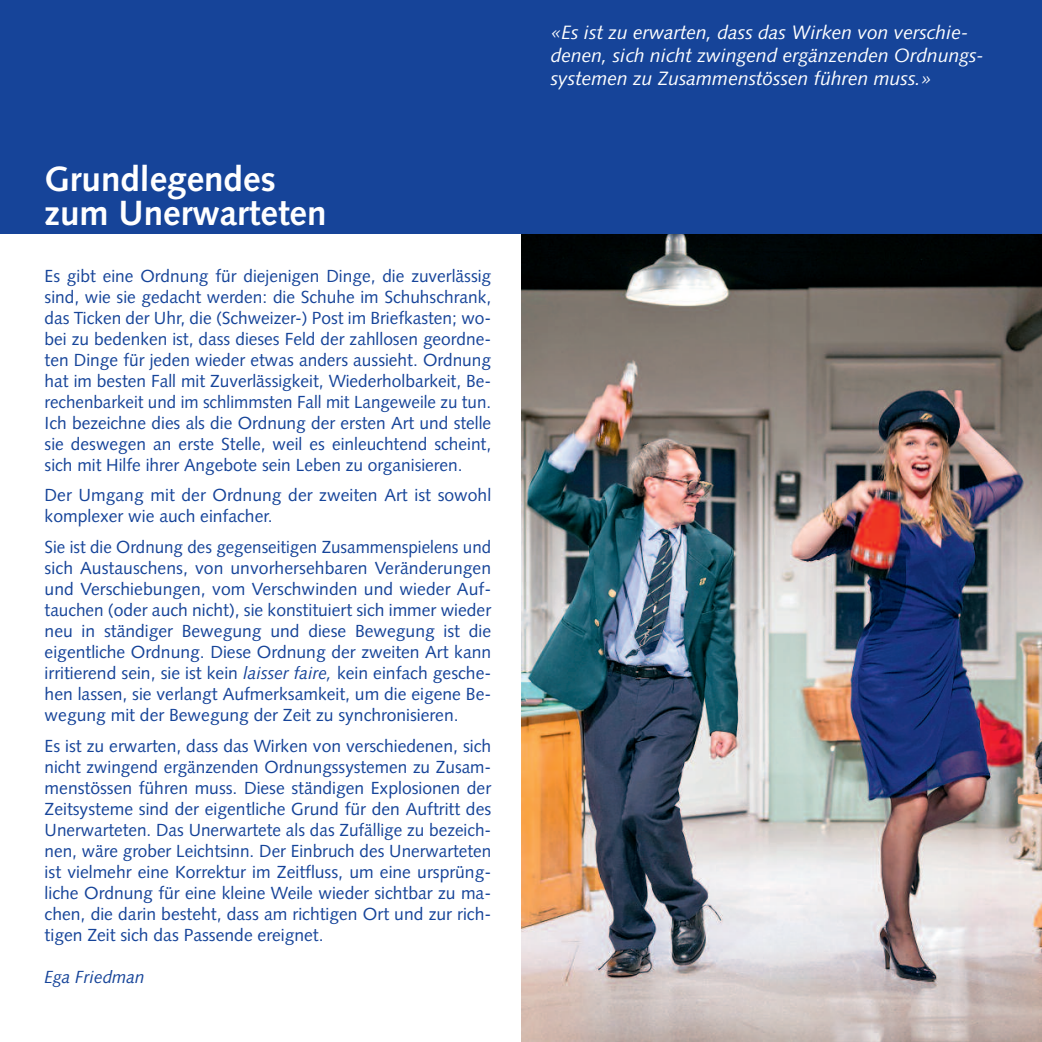
<style>
.page{position:relative;width:1042px;height:1042px;background:#fff}
.page>*{position:absolute;margin:0;border:0;box-sizing:border-box;transform-origin:0 0}
.t1{font:700 35px/34.6px "Syntax";color:#fff}
.t2{font:italic 19.25px/22.8px "Syntax";color:#fff}
.t3{font:17.5px/21px "Syntax";color:#164499;text-align:justify}
.t4{font:italic 17.5px "Syntax";color:#164499}
.s1{font-style:italic}
</style>
<div class="page">
<img style="left:521px;top:233px;width:521px;height:809px">
<div style="left:0;top:0;width:521px;height:233px;background:#164499"></div>
<div style="left:521px;top:0;width:521px;height:233px;background:#164499"></div>
<h1 class="t1" style="left:45px;top:164px;width:283px">Grundlegendes zum Unerwarteten</h1>
<p class="t3" style="left:45px;top:267px;width:448px">Es gibt eine Ordnung für diejenigen Dinge, die zuverlässig sind, wie sie gedacht werden: die Schuhe im Schuhschrank, das Ticken der Uhr, die (Schweizer-) Post im Briefkasten; wo&shy;bei zu bedenken ist, dass dieses Feld der zahllosen geordne&shy;ten Dinge für jeden wieder etwas anders aussieht. Ordnung hat im besten Fall mit Zuverlässigkeit, Wiederholbarkeit, Be&shy;rechenbarkeit und im schlimmsten Fall mit Langeweile zu tun.<br>Ich bezeichne dies als die Ordnung der ersten Art und stelle sie deswegen an erste Stelle, weil es einleuchtend scheint, sich mit Hilfe ihrer Angebote sein Leben zu organisieren.</p>
<p class="t3" style="left:45px;top:486px;width:448px">Der Umgang mit der Ordnung der zweiten Art ist sowohl komplexer wie auch einfacher.</p>
<p class="t3" style="left:45px;top:538px;width:448px">Sie ist die Ordnung des gegenseitigen Zusammenspielens und sich Austauschens, von unvorhersehbaren Veränderungen und Verschiebungen, vom Verschwinden und wieder Auf&shy;tauchen (oder auch nicht), sie konstituiert sich immer wieder neu in ständiger Bewegung und diese Bewegung ist die eigentliche Ordnung. Diese Ordnung der zweiten Art kann irritierend sein, sie ist kein <span class="s1">laisser faire,</span> kein einfach gesche&shy;hen lassen, sie verlangt Aufmerksamkeit, um die eigene Be&shy;wegung mit der Bewegung der Zeit zu synchronisieren.</p>
<p class="t3" style="left:45px;top:737px;width:448px">Es ist zu erwarten, dass das Wirken von verschiedenen, sich nicht zwingend ergänzenden Ordnungssystemen zu Zusam&shy;menstössen führen muss. Diese ständigen Explosionen der Zeitsysteme sind der eigentliche Grund für den Auftritt des Unerwarteten. Das Unerwartete als das Zufällige zu bezeich&shy;nen, wäre grober Leichtsinn. Der Einbruch des Unerwarteten ist vielmehr eine Korrektur im Zeitfluss, um eine ursprüng&shy;liche Ordnung für eine kleine Weile wieder sichtbar zu ma&shy;chen, die darin besteht, dass am richtigen Ort und zur rich&shy;tigen Zeit sich das Passende ereignet.</p>
<p class="t4" style="left:45px;top:970px;width:102px">Ega Friedman</p>
<p class="t2" style="left:551px;top:23px;width:435px">«Es ist zu erwarten, dass das Wirken von verschie&shy;denen, sich nicht zwingend ergänzenden Ordnungs&shy;systemen zu Zusammenstössen führen muss.»</p>
</div>
